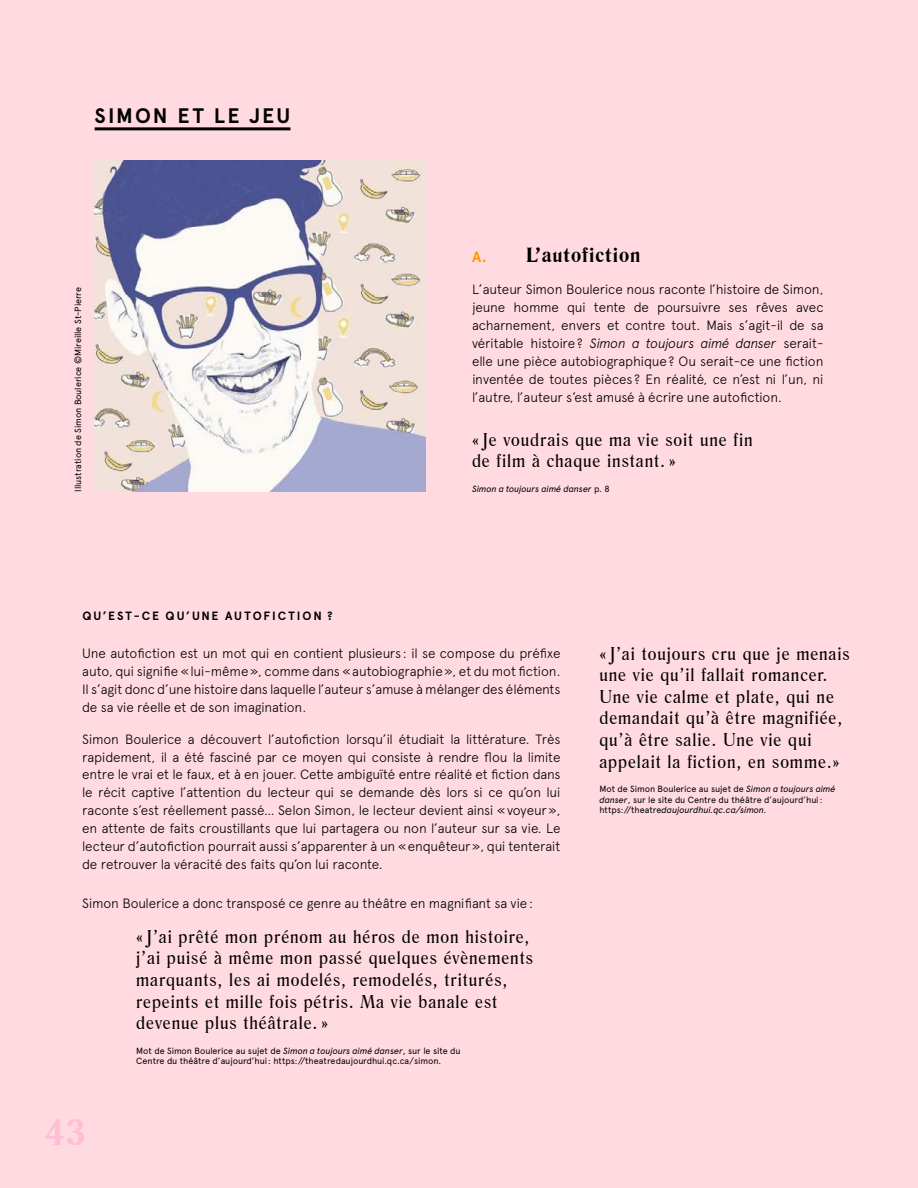
<style>
.page{position:relative;width:918px;height:1188px;background:#ffdae1}
.page>*{position:absolute;margin:0;border:0;box-sizing:border-box;transform-origin:0 0}
.t1{font:700 36px "Romana BT";color:#ffbed5}
.t2{font:700 21px "Apercu";letter-spacing:.1em;color:#000}
.t3{font:700 19.5px "Romana BT";letter-spacing:.05em;color:#000}
.t4{font:18px/21.6px "Romana BT";letter-spacing:.05em;color:#000}
.t5{font:300 13.5px/18px "Apercu";letter-spacing:-.015em;color:#000;text-align:justify}
.t6{font:700 12px "Apercu";letter-spacing:.16em;color:#000}
.t7{font:9px/10.8px "Apercu";letter-spacing:-.01em;color:#000}
.t8{font:italic 9px "Apercu";letter-spacing:-.015em;color:#000}
.s1{font-family:"Apercu";font-size:15px;color:#f90}
.s2{font-style:italic}
.s3{font-style:normal}
</style>
<div class="page">
<hr style="left:95px;top:127px;width:195px;height:3px;background:#000">
<img style="left:95px;top:161px;width:330px;height:331px">
<h2 class="t2" style="left:95px;top:103px;width:197px">SIMON ET LE JEU</h2>
<p class="t7" style="left:72px;top:492px;width:206px;rotate:-90deg">Illustration de Simon Boulerice ©Mireille St-Pierre</p>
<h3 class="t3" style="left:472px;top:243px;width:170px"><span class="s1">A.</span> L’autofiction</h3>
<p class="t5" style="left:472px;top:280px;width:353px">L’auteur Simon Boulerice nous raconte l’histoire de Simon, jeune homme qui tente de poursuivre ses rêves avec acharnement, envers et contre tout. Mais s’agit-il de sa véritable histoire? <span class="s2">Simon a toujours aimé danser</span> serait&shy;elle une pièce autobiographique? Ou serait-ce une fiction inventée de toutes pièces ? En réalité, ce n’est ni l’un, ni l’autre, l’auteur s’est amusé à écrire une autofiction.</p>
<h3 class="t4" style="left:472px;top:428px;width:282px">« Je voudrais que ma vie soit une fin de film à chaque instant. »</h3>
<p class="t8" style="left:472px;top:481px;width:139px">Simon a toujours aimé danser <span class="s3">p. 8</span></p>
<p class="t6" style="left:82px;top:608px;width:252px">QU’EST-CE QU’UNE AUTOFICTION ?</p>
<p class="t5" style="left:82px;top:644px;width:480px">Une autofiction est un mot qui en contient plusieurs : il se compose du préfixe auto, qui signifie «lui-même», comme dans «autobiographie», et du mot fiction.<br>Il s’agit donc d’une histoire dans laquelle l’auteur s’amuse à mélanger des éléments de sa vie réelle et de son imagination.</p>
<p class="t5" style="left:82px;top:730px;width:480px">Simon Boulerice a découvert l’autofiction lorsqu’il étudiait la littérature. Très rapidement, il a été fasciné par ce moyen qui consiste à rendre flou la limite entre le vrai et le faux, et à en jouer. Cette ambiguïté entre réalité et fiction dans le récit captive l’attention du lecteur qui se demande dès lors si ce qu’on lui raconte s’est réellement passé… Selon Simon, le lecteur devient ainsi «voyeur», en attente de faits croustillants que lui partagera ou non l’auteur sur sa vie. Le lecteur d’autofiction pourrait aussi s’apparenter à un «enquêteur», qui tenterait de retrouver la véracité des faits qu’on lui raconte.</p>
<p class="t5" style="left:82px;top:894px;width:452px">Simon Boulerice a donc transposé ce genre au théâtre en magnifiant sa vie:</p>
<h3 class="t4" style="left:136px;top:926px;width:398px">« J’ai prêté mon prénom au héros de mon histoire, j’ai puisé à même mon passé quelques évènements marquants, les ai modelés, remodelés, triturés, repeints et mille fois pétris. Ma vie banale est devenue plus théâtrale. »</h3>
<p class="t7" style="left:136px;top:1045px;width:326px">Mot de Simon Boulerice au sujet de <span class="s2">Simon a toujours aimé danser</span>, sur le site du<br>Centre du théâtre d’aujourd’hui: https://theatredaujourdhui.qc.ca/simon.</p>
<h1 class="t1" style="left:44px;top:1110px;width:43px">43</h1>
<h3 class="t4" style="left:599px;top:642px;width:252px">« J’ai toujours cru que je menais une vie qu’il fallait romancer.<br>Une vie calme et plate, qui ne demandait qu’à être magnifiée, qu’à être salie. Une vie qui appelait la fiction, en somme.»</h3>
<p class="t7" style="left:599px;top:783px;width:238px">Mot de Simon Boulerice au sujet de <span class="s2">Simon a toujours aimé danser</span>, sur le site du Centre du théâtre d’aujourd’hui: https://theatre<span class="s2">daujourdhui.qc.ca/simon.</span></p>
</div>
